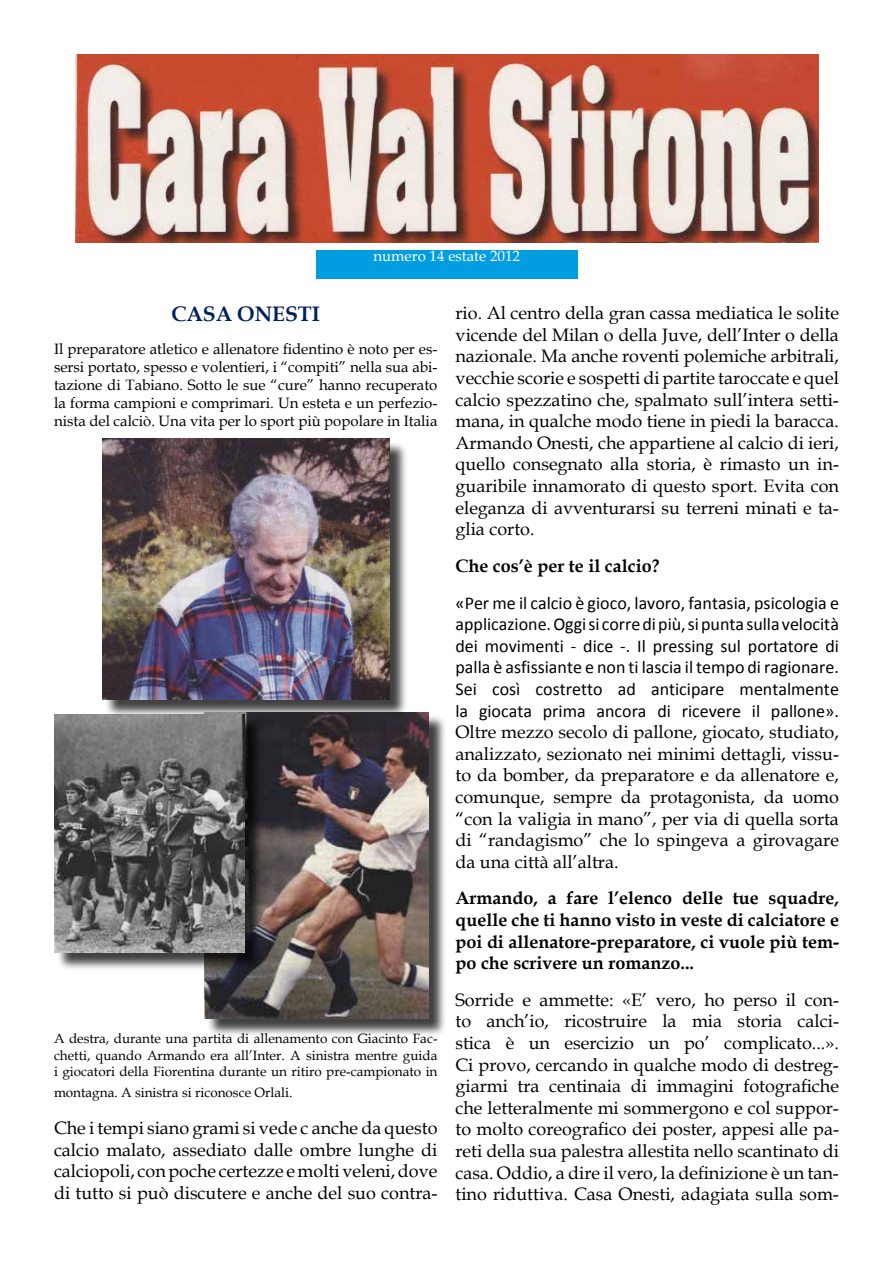
<style>
.page{position:relative;width:893px;height:1263px;background:#fff}
.page>*{position:absolute;margin:0;border:0;box-sizing:border-box;transform-origin:0 0}
.t1{font:700 21px "Book Antiqua";color:#002060}
.t2{font:18px/21.6px "Book Antiqua";color:#000;text-align:justify}
.t3{font:18px/21.6px "Calibri";color:#000;text-align:justify}
.t4{font:700 18px/21.6px "Book Antiqua";color:#000;text-align:justify}
.t5{font:15px/18px "Book Antiqua";color:#000;text-align:justify}
.t6{font:15px "Book Antiqua";color:#fff}
.t7{font:13.5px/16.2px "Book Antiqua";color:#000;text-align:justify}
</style>
<div class="page">
<img style="left:75px;top:54px;width:743px;height:188px">
<div style="left:316px;top:250px;width:261px;height:28px;background:#009ee0"></div>
<div style="left:105px;top:441px;width:303px;height:277px;background:#000;opacity:.75"></div>
<img style="left:102px;top:439px;width:287px;height:260px">
<div style="left:206px;top:714px;width:241px;height:323px;background:#000;opacity:.75"></div>
<img style="left:204px;top:712px;width:224px;height:306px">
<div style="left:56px;top:717px;width:207px;height:253px;background:#000;opacity:.75"></div>
<img style="left:54px;top:714px;width:191px;height:238px">
<p class="t6" style="left:374px;top:245px;width:148px">numero 14 estate 2012</p>
<p class="t1" style="left:171px;top:300px;width:150px">CASA ONESTI</p>
<p class="t5" style="left:54px;top:340px;width:385px">Il preparatore atletico e allenatore fidentino è noto per es&shy;sersi portato, spesso e volentieri, i “compiti” nella sua abi&shy;tazione di Tabiano. Sotto le sue “cure” hanno recuperato la forma campioni e comprimari. Un esteta e un perfezio&shy;nista del calciò. Una vita per lo sport più popolare in Italia</p>
<p class="t7" style="left:54px;top:1030px;width:385px">A destra, durante una partita di allenamento con Giacinto Fac&shy;chetti, quando Armando era all’Inter. A sinistra mentre guida i giocatori della Fiorentina durante un ritiro pre-campionato in</p>
<p class="t7" style="left:54px;top:1084px;width:240px">montagna. A sinistra si riconosce Orlali.</p>
<p class="t2" style="left:54px;top:1116px;width:385px">Che i tempi siano grami si vede c anche da questo calcio malato, assediato dalle ombre lunghe di calciopoli, con poche certezze e molti veleni, dove di tutto si può discutere e anche del suo contra-</p>
<p class="t2" style="left:455px;top:302px;width:385px">rio. Al centro della gran cassa mediatica le solite vicende del Milan o della Juve, dell’Inter o della nazionale. Ma anche roventi polemiche arbitrali, vecchie scorie e sospetti di partite taroccate e quel calcio spezzatino che, spalmato sull’intera setti&shy;mana, in qualche modo tiene in piedi la baracca.<br>Armando Onesti, che appartiene al calcio di ieri, quello consegnato alla storia, è rimasto un in&shy;guaribile innamorato di questo sport. Evita con eleganza di avventurarsi su terreni minati e ta&shy;glia corto.</p>
<p class="t4" style="left:455px;top:555px;width:206px">Che cos’è per te il calcio?</p>
<p class="t3" style="left:455px;top:592px;width:385px">«Per me il calcio è gioco, lavoro, fantasia, psicologia e applicazione. Oggi si corre di più, si punta sulla velocità dei movimenti - dice -. Il pressing sul portatore di palla è asfissiante e non ti lascia il tempo di ragionare.<br>Sei così costretto ad anticipare mentalmente la giocata prima ancora di ricevere il pallone».</p>
<p class="t2" style="left:455px;top:721px;width:385px">Oltre mezzo secolo di pallone, giocato, studiato, analizzato, sezionato nei minimi dettagli, vissu&shy;to da bomber, da preparatore e da allenatore e, comunque, sempre da protagonista, da uomo “con la valigia in mano”, per via di quella sorta di “randagismo” che lo spingeva a girovagare da una città all’altra.</p>
<p class="t4" style="left:455px;top:887px;width:385px">Armando, a fare l’elenco delle tue squadre, quelle che ti hanno visto in veste di calciatore e poi di allenatore-preparatore, ci vuole più tem&shy;po che scrivere un romanzo...</p>
<p class="t2" style="left:455px;top:988px;width:385px">Sorride e ammette: «E’ vero, ho perso il con&shy;to anch’io, ricostruire la mia storia calci&shy;stica è un esercizio un po’ complicato...».<br>Ci provo, cercando in qualche modo di destreg&shy;giarmi tra centinaia di immagini fotografiche che letteralmente mi sommergono e col suppor&shy;to molto coreografico dei poster, appesi alle pa&shy;reti della sua palestra allestita nello scantinato di casa. Oddio, a dire il vero, la definizione è un tan&shy;tino riduttiva. Casa Onesti, adagiata sulla som-</p>
</div>
